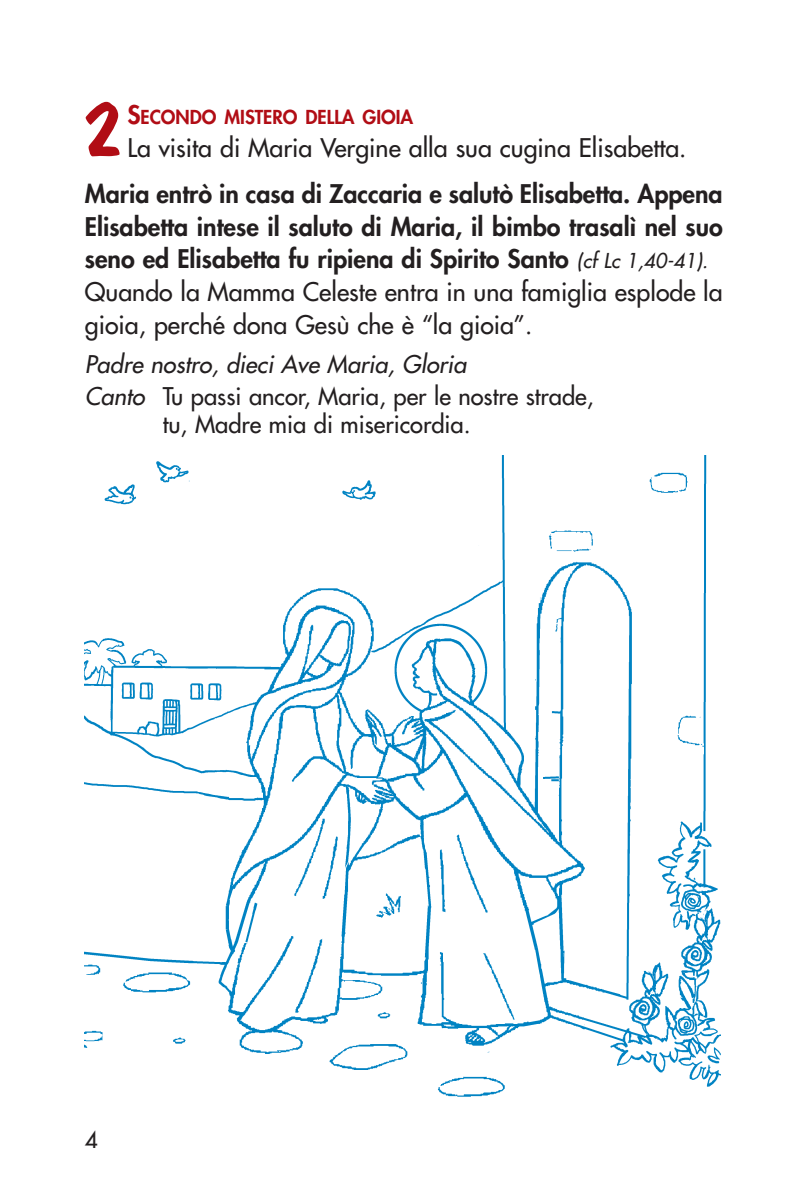
<style>
.page{position:relative;width:808px;height:1191px;background:#fff}
.page>*{position:absolute;margin:0;border:0;box-sizing:border-box;transform-origin:0 0}
.t1{font:85.75px "Dom Casual";color:#b10d15}
.t2{font:800 25px/32.8px "Futura";color:#231f20}
.t3{font:25px "Futura";color:#231f20}
.t4{font:italic 23.75px/31.5px "Futura";color:#231f20}
.t5{font:23.75px "Futura";color:#231f20}
.t6{font:22.5px "Futura";color:#231f20}
.t7{font:800 18.75px "Futura";color:#b10d15}
.s1{font-size:25px}
.s2{font-weight:400;font-style:italic;font-size:20px}
.s3{font-weight:400}
.s4{font-style:normal}
</style>
<div class="page">
<img style="left:85px;top:455px;width:636px;height:642px">
<h1 class="t1" style="left:84px;top:93px;width:40px">2</h1>
<p class="t7" style="left:127px;top:108px;width:287px"><span class="s1">S</span>ECONDO MISTERO DELLA GIOIA</p>
<p class="t3" style="left:127px;top:135px;width:561px">La visita di Maria Vergine alla sua cugina Elisabetta.</p>
<p class="t2" style="left:85px;top:179px;width:639px">Maria entrò in casa di Zaccaria e salutò Elisabetta. Appena Elisabetta intese il saluto di Maria, il bimbo trasalì nel suo seno ed Elisabetta fu ripiena di Spirito Santo <span class="s2">(cf Lc 1,40-41).<br></span><span class="s3">Quando la Mamma Celeste entra in una famiglia esplode la gioia, perché dona Gesù che è “la gioia”.</span></p>
<p class="t4" style="left:85px;top:350px;width:510px">Padre nostro, dieci Ave Maria, Gloria<br>Canto <span class="s4">Tu passi ancor, Maria, per le nostre strade,</span></p>
<p class="t5" style="left:163px;top:412px;width:309px">tu, Madre mia di misericordia.</p>
<p class="t6" style="left:85px;top:1128px;width:15px">4</p>
</div>
